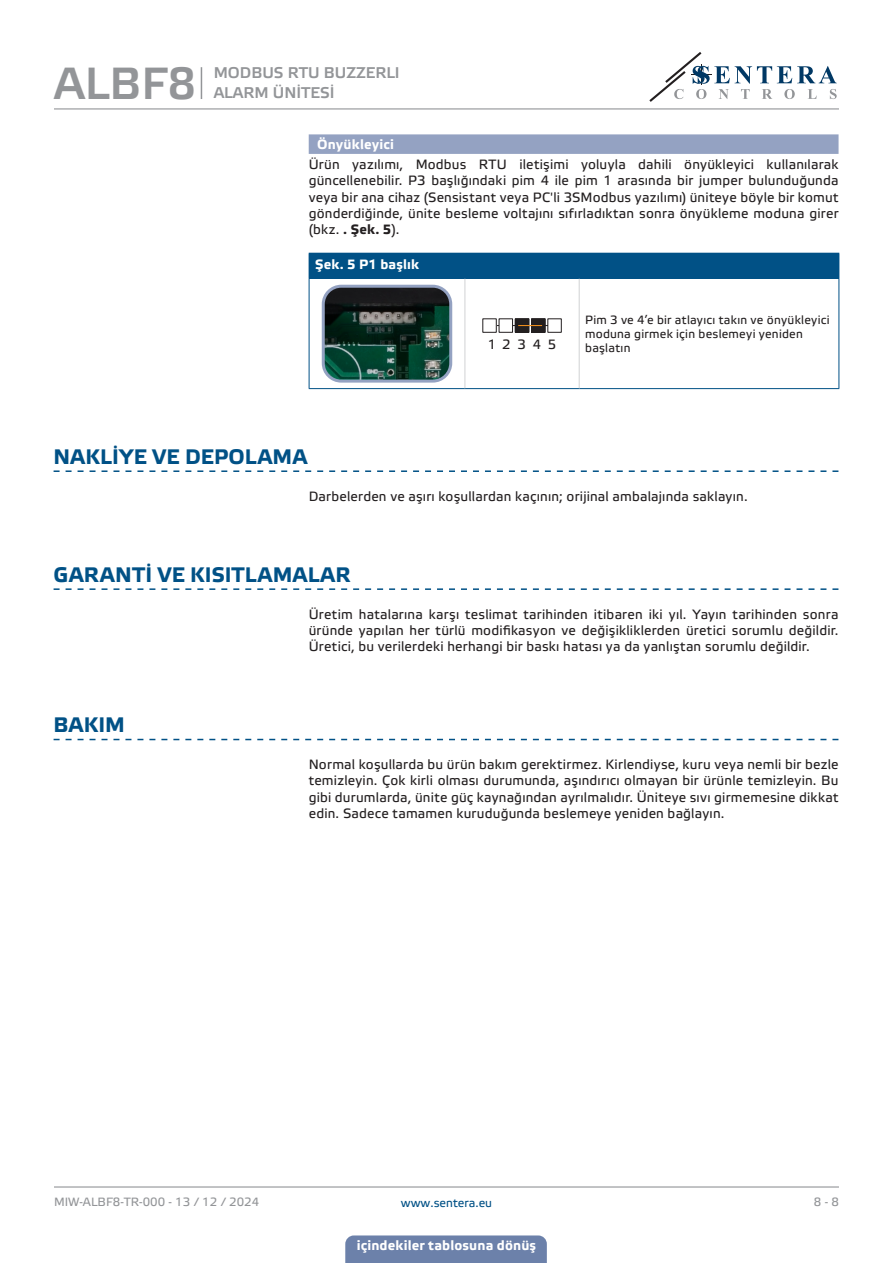
<style>
.page{position:relative;width:893px;height:1263px;background:#fff}
.page>*{position:absolute;margin:0;border:0;box-sizing:border-box;transform-origin:0 0}
.t1{font:45px "Etelka Medium Pro";color:#939598}
.t2{font:700 21px "Etelka Text Pro";letter-spacing:.015em;color:#015186}
.t3{font:15.6px "Etelka Medium Pro";color:#939598}
.body{font:13.5px/16.2px "Etelka Text Pro";letter-spacing:.015em;color:#231f20;text-align:justify}
.table_text{font:700 13.5px "Etelka Text Pro";letter-spacing:.01em;color:#fff}
.Number-roman{font:700 13.5px "Etelka Text Pro";letter-spacing:.025em;color:#fff}
.table_text-2{font:13.5px "Etelka Text Pro";letter-spacing:.49em;color:#231f20}
.table_text-3{font:12px/14.4px "Etelka Text Pro";letter-spacing:.02em;color:#231f20}
.t4{font:12px "Etelka Text Pro";color:#939598}
.t5{font:12px "Etelka Text Pro";color:#015186}
.s1{font-weight:700}
</style>
<div class="page">
<hr style="left:54px;top:108px;width:785px;height:1px;background:#939598">
<hr style="left:54px;top:1186px;width:785px;height:1px;background:#939598">
<svg style="left:649px;top:52px;width:188px;height:50px"></svg>
<div style="left:345px;top:1235px;width:202px;height:28px;background:#6c81aa"></div>
<div style="left:309px;top:134px;width:529px;height:20px;background:#94a2c2"></div>
<div style="left:309px;top:253px;width:530px;height:26px;background:#015186"></div>
<hr style="left:309px;top:279px;width:1px;height:109px;background:#015186">
<hr style="left:309px;top:388px;width:156px;height:1px;background:#015186">
<hr style="left:838px;top:279px;width:1px;height:109px;background:#015186">
<hr style="left:465px;top:388px;width:114px;height:1px;background:#015186">
<hr style="left:579px;top:388px;width:260px;height:1px;background:#015186">
<hr style="left:465px;top:279px;width:1px;height:109px;background:#d1d2d4">
<hr style="left:579px;top:279px;width:1px;height:109px;background:#d1d2d4">
<img style="left:323px;top:286px;width:128px;height:93px">
<div style="left:322px;top:285px;width:130px;height:98px;border:3px solid #94a2c2;border-radius:18px"></div>
<hr style="left:490px;top:325px;width:64px;height:1px;background:#231f20">
<div style="left:483px;top:319px;width:13px;height:13px;background:#fff"></div>
<div style="left:482px;top:318px;width:15px;height:15px;border:1px solid #231f20"></div>
<div style="left:499px;top:319px;width:13px;height:13px;background:#fff"></div>
<div style="left:499px;top:318px;width:14px;height:15px;border:1px solid #231f20"></div>
<div style="left:548px;top:319px;width:13px;height:13px;background:#fff"></div>
<div style="left:547px;top:318px;width:15px;height:15px;border:1px solid #231f20"></div>
<div style="left:515px;top:319px;width:14px;height:13px;background:#231f20"></div>
<div style="left:515px;top:318px;width:14px;height:15px;border:1px solid #231f20"></div>
<div style="left:532px;top:319px;width:13px;height:13px;background:#231f20"></div>
<div style="left:531px;top:318px;width:14px;height:15px;border:1px solid #231f20"></div>
<svg style="left:518px;top:325px;width:24px;height:1px"></svg>
<svg style="left:54px;top:470px;width:784px;height:2px"></svg>
<svg style="left:54px;top:588px;width:784px;height:2px"></svg>
<svg style="left:54px;top:739px;width:784px;height:1px"></svg>
<hr style="left:201px;top:67px;width:1px;height:32px;background:#939598">
<h1 class="t1" style="left:54px;top:59px;width:143px">ALBF8</h1>
<p class="t3" style="left:214px;top:65px;width:188px">MODBUS RTU BUZZERLI</p>
<p class="t3" style="left:214px;top:84px;width:123px">ALARM ÜNITESI</p>
<p class="Number-roman" style="left:317px;top:137px;width:78px">Önyükleyici</p>
<p class="body" style="left:309px;top:157px;width:531px">Ürün yazılımı, Modbus RTU iletişimi yoluyla dahili önyükleyici kullanılarak güncellenebilir. P3 başlığındaki pim 4 ile pim 1 arasında bir jumper bulunduğunda veya bir ana cihaz (Sensistant veya PC'li 3SModbus yazılımı) üniteye böyle bir komut gönderdiğinde, ünite besleme voltajını sıfırladıktan sonra önyükleme moduna girer (bkz. <span class="s1">. Şek. 5</span>).</p>
<p class="table_text" style="left:315px;top:257px;width:106px">Şek. 5 P1 başlık</p>
<p class="table_text-2" style="left:488px;top:337px;width:70px">12345</p>
<p class="table_text-3" style="left:585px;top:313px;width:246px">Pim 3 ve 4’e bir atlayıcı takın ve önyükleyici moduna girmek için beslemeyi yeniden başlatın</p>
<p class="t2" style="left:54px;top:445px;width:255px">NAKLİYE VE DEPOLAMA</p>
<p class="body" style="left:309px;top:489px;width:441px">Darbelerden ve aşırı koşullardan kaçının; orijinal ambalajında saklayın.</p>
<p class="t2" style="left:54px;top:563px;width:299px">GARANTİ VE KISITLAMALAR</p>
<p class="body" style="left:309px;top:607px;width:531px">Üretim hatalarına karşı teslimat tarihinden itibaren iki yıl. Yayın tarihinden sonra üründe yapılan her türlü modifikasyon ve değişikliklerden üretici sorumlu değildir.<br>Üretici, bu verilerdeki herhangi bir baskı hatası ya da yanlıştan sorumlu değildir.</p>
<p class="t2" style="left:54px;top:713px;width:73px">BAKIM</p>
<p class="body" style="left:309px;top:757px;width:531px">Normal koşullarda bu ürün bakım gerektirmez. Kirlendiyse, kuru veya nemli bir bezle temizleyin. Çok kirli olması durumunda, aşındırıcı olmayan bir ürünle temizleyin. Bu gibi durumlarda, ünite güç kaynağından ayrılmalıdır. Üniteye sıvı girmemesine dikkat edin. Sadece tamamen kuruduğunda beslemeye yeniden bağlayın.</p>
<p class="t4" style="left:54px;top:1195px;width:207px">MIW-ALBF8-TR-000 - 13 / 12 / 2024</p>
<p class="t5" style="left:401px;top:1196px;width:93px">www.sentera.eu</p>
<p class="t4" style="left:814px;top:1195px;width:27px">8 - 8</p>
<p class="table_text" style="left:357px;top:1238px;width:181px">içindekiler tablosuna dönüş</p>
</div>
